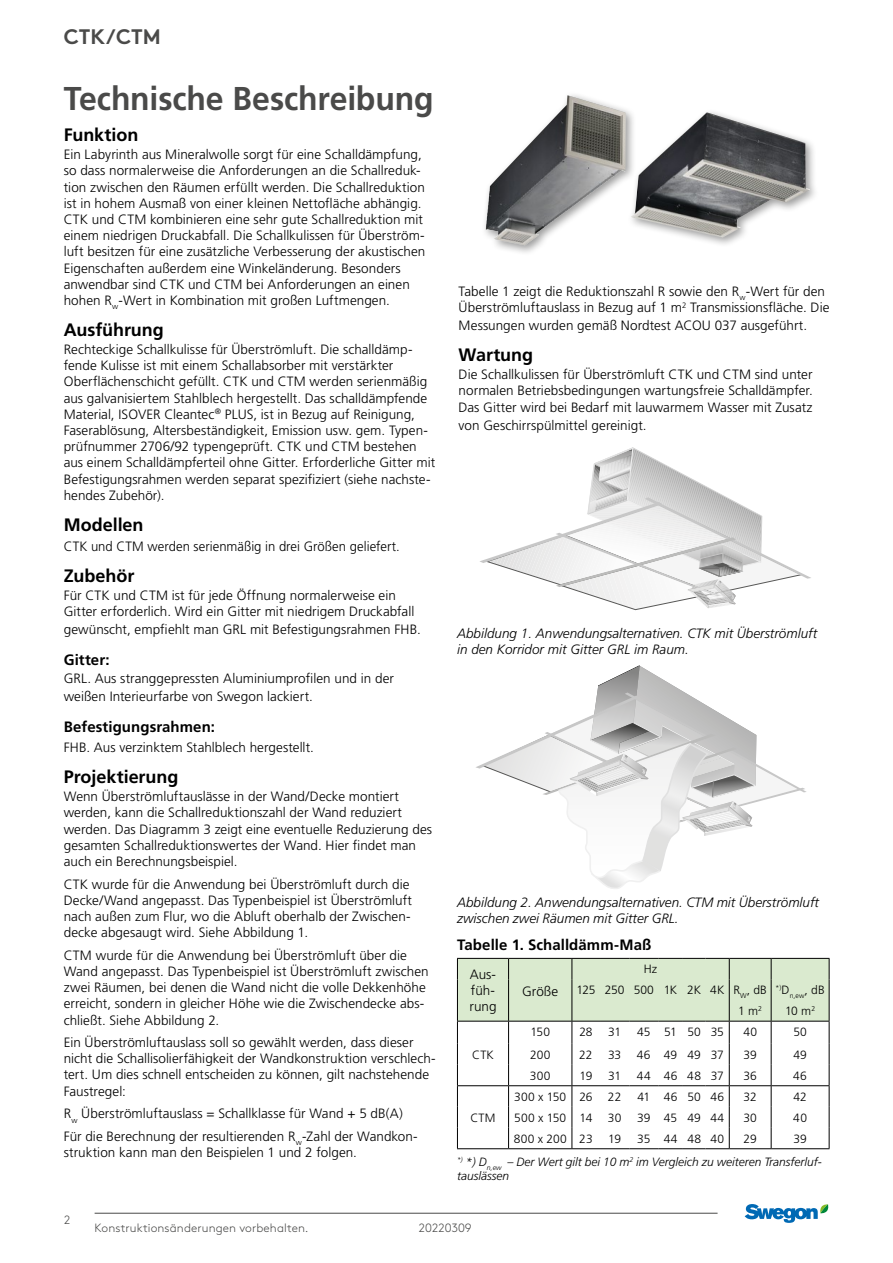
<style>
.page{position:relative;width:893px;height:1263px;background:#fff}
.page>*{position:absolute;margin:0;border:0;box-sizing:border-box;transform-origin:0 0}
.t1{font:700 33px "Frutiger LT Pro";letter-spacing:-.005em;color:#4a4a49}
.t2{font:700 21px "Swegon Brown";color:#4a4a49}
.t3{font:700 18px "Frutiger LT Pro";letter-spacing:-.005em;color:#000}
.t4{font:700 15px "Frutiger LT Pro";letter-spacing:.005em;color:#000}
.t5{font:300 13.5px/16.2px "Frutiger LT Pro";letter-spacing:.005em;color:#000}
.t6{font:italic 300 13.5px/16.2px "Frutiger LT Pro";color:#000}
.t7{font:300 12px "Frutiger LT Pro";letter-spacing:.005em;color:#000}
.t8{font:italic 300 12px/23.2px "Frutiger LT Pro";color:#000}
.t9{font:300 12px "Swegon Brown";letter-spacing:.01em;color:#4a4a49}
.t10{font:300 12px "Frutiger LT Pro";letter-spacing:-.015em;color:#000}
.t11{font:300 12px "Swegon Brown";letter-spacing:-.02em;color:#4a4a49}
.t12{font:300 6.9px "Frutiger LT Pro";color:#000}
.s1{font-style:normal}
</style>
<div class="page">
<hr style="left:95px;top:1213px;width:623px;height:1px;background:#4a4a49">
<svg style="left:745px;top:1204px;width:84px;height:19px"></svg>
<svg style="left:480px;top:447px;width:331px;height:163px"></svg>
<svg style="left:476px;top:665px;width:330px;height:224px"></svg>
<div style="left:481px;top:91px;width:156px;height:165px;background:#000;opacity:.4"></div>
<img style="left:486px;top:96px;width:81px;height:149px">
<div style="left:626px;top:108px;width:194px;height:140px;background:#000;opacity:.4"></div>
<img style="left:631px;top:112px;width:179px;height:126px">
<svg style="left:457px;top:958px;width:373px;height:191px"></svg>
<h2 class="t2" style="left:64px;top:20px;width:99px">CTK/CTM</h2>
<h1 class="t1" style="left:64px;top:79px;width:371px">Technische Beschreibung</h1>
<h3 class="t3" style="left:64px;top:124px;width:76px">Funktion</h3>
<p class="t5" style="left:64px;top:146px;width:363px">Ein Labyrinth aus Mineralwolle sorgt für eine Schalldämpfung, so dass normalerweise die Anforderungen an die Schallreduk&shy;tion zwischen den Räumen erfüllt werden. Die Schallreduktion ist in hohem Ausmaß von einer kleinen Nettofläche abhängig.<br>CTK und CTM kombinieren eine sehr gute Schallreduktion mit einem niedrigen Druckabfall. Die Schallkulissen für Überström&shy;luft besitzen für eine zusätzliche Verbesserung der akustischen Eigenschaften außerdem eine Winkeländerung. Besonders anwendbar sind CTK und CTM bei Anforderungen an einen hohen R<sub>w</sub>-Wert in Kombination mit großen Luftmengen.</p>
<h3 class="t3" style="left:64px;top:319px;width:102px">Ausführung</h3>
<p class="t5" style="left:64px;top:341px;width:373px">Rechteckige Schallkulisse für Überströmluft. Die schalldämp&shy;fende Kulisse ist mit einem Schallabsorber mit verstärkter Oberflächenschicht gefüllt. CTK und CTM werden serienmäßig aus galvanisiertem Stahlblech hergestellt. Das schalldämpfende Material, ISOVER Cleantec<sup>®</sup> PLUS, ist in Bezug auf Reinigung, Faserablösung, Altersbeständigkeit, Emission usw. gem. Typen&shy;prüfnummer 2706/92 typengeprüft. CTK und CTM bestehen aus einem Schalldämpferteil ohne Gitter. Erforderliche Gitter mit Befestigungsrahmen werden separat spezifiziert (siehe nachste&shy;hendes Zubehör).</p>
<h3 class="t3" style="left:64px;top:514px;width:81px">Modellen</h3>
<p class="t5" style="left:64px;top:538px;width:338px">CTK und CTM werden serienmäßig in drei Größen geliefert.</p>
<h3 class="t3" style="left:64px;top:564px;width:72px">Zubehör</h3>
<p class="t5" style="left:64px;top:587px;width:352px">Für CTK und CTM ist für jede Öffnung normalerweise ein<br>Gitter erforderlich. Wird ein Gitter mit niedrigem Druckabfall</p>
<p class="t5" style="left:64px;top:621px;width:359px">gewünscht, empfiehlt man GRL mit Befestigungsrahmen FHB.</p>
<p class="t4" style="left:64px;top:651px;width:47px">Gitter:</p>
<p class="t5" style="left:64px;top:669px;width:332px;line-height:18px">GRL. Aus stranggepressten Aluminiumprofilen und in der weißen Interieurfarbe von Swegon lackiert.</p>
<p class="t4" style="left:64px;top:718px;width:153px">Befestigungsrahmen:</p>
<p class="t5" style="left:64px;top:739px;width:252px">FHB. Aus verzinktem Stahlblech hergestellt.</p>
<h3 class="t3" style="left:64px;top:766px;width:116px">Projektierung</h3>
<p class="t5" style="left:64px;top:788px;width:370px">Wenn Überströmluftauslässe in der Wand/Decke montiert werden, kann die Schallreduktionszahl der Wand reduziert werden. Das Diagramm 3 zeigt eine eventuelle Reduzierung des gesamten Schallreduktionswertes der Wand. Hier findet man auch ein Berechnungsbeispiel.</p>
<p class="t5" style="left:64px;top:876px;width:350px">CTK wurde für die Anwendung bei Überströmluft durch die Decke/Wand angepasst. Das Typenbeispiel ist Überströmluft nach außen zum Flur, wo die Abluft oberhalb der Zwischen&shy;decke abgesaugt wird. Siehe Abbildung 1.</p>
<p class="t5" style="left:64px;top:947px;width:366px">CTM wurde für die Anwendung bei Überströmluft über die Wand angepasst. Das Typenbeispiel ist Überströmluft zwischen zwei Räumen, bei denen die Wand nicht die volle Dekkenhöhe erreicht, sondern in gleicher Höhe wie die Zwischendecke abs&shy;chließt. Siehe Abbildung 2.</p>
<p class="t5" style="left:64px;top:1034px;width:374px">Ein Überströmluftauslass soll so gewählt werden, dass dieser nicht die Schallisolierfähigkeit der Wandkonstruktion verschlech&shy;tert. Um dies schnell entscheiden zu können, gilt nachstehende Faustregel:</p>
<p class="t5" style="left:64px;top:1102px;width:355px;line-height:22.5px">R<sub>w</sub> Überströmluftauslass = Schallklasse für Wand + 5 dB(A)<br>Für die Berechnung der resultierenden R<sub>w</sub>-Zahl der Wandkon-</p>
<p class="t5" style="left:64px;top:1144px;width:295px">struktion kann man den Beispielen 1 und 2 folgen.</p>
<p class="t5" style="left:459px;top:283px;width:372px">Tabelle 1 zeigt die Reduktionszahl R sowie den R<sub>w</sub>-Wert für den<br>Überströmluftauslass in Bezug auf 1 m<sup>2</sup> Transmissionsfläche. Die</p>
<p class="t5" style="left:459px;top:317px;width:350px">Messungen wurden gemäß Nordtest ACOU 037 ausgeführt.</p>
<h3 class="t3" style="left:459px;top:344px;width:76px">Wartung</h3>
<p class="t5" style="left:459px;top:367px;width:356px;text-align:justify">Die Schallkulissen für Überströmluft CTK und CTM sind unter normalen Betriebsbedingungen wartungsfreie Schalldämpfer.<br>Das Gitter wird bei Bedarf mit lauwarmem Wasser mit Zusatz</p>
<p class="t5" style="left:459px;top:417px;width:189px">von Geschirrspülmittel gereinigt.</p>
<p class="t6" style="left:457px;top:625px;width:362px">Abbildung 1. Anwendungsalternativen. CTK mit Überströmluft in den Korridor mit Gitter GRL im Raum.</p>
<p class="t6" style="left:457px;top:894px;width:363px">Abbildung 2. Anwendungsalternativen. CTM mit Überströmluft zwischen zwei Räumen mit Gitter GRL.</p>
<p class="t4" style="left:457px;top:936px;width:196px">Tabelle 1. Schalldämm-Maß</p>
<p class="t5" style="left:469px;top:966px;width:29px;text-align:justify">Aus&shy;füh&shy;rung</p>
<p class="t7" style="left:644px;top:962px;width:15px">Hz</p>
<p class="t10" style="left:576px;top:983px;width:192px">125 250 500 1K 2K 4K R<sub>W</sub>, dB</p>
<p class="t7" style="left:738px;top:1004px;width:25px">1 m<sup>2</sup></p>
<p class="t12" style="left:776px;top:992px;width:51px">*)<sup>D</sup>n,ew<sup>,</sup> <sup>dB</sup></p>
<p class="t7" style="left:785px;top:1004px;width:32px">10 m<sup>2</sup></p>
<p class="t5" style="left:522px;top:983px;width:38px">Größe</p>
<p class="t7" style="left:530px;top:1025px;width:21px">150</p>
<p class="t7" style="left:579px;top:1025px;width:15px">28</p>
<p class="t7" style="left:608px;top:1025px;width:15px">31</p>
<p class="t7" style="left:637px;top:1025px;width:88px">45 51 50 35</p>
<p class="t7" style="left:743px;top:1025px;width:15px">40</p>
<p class="t7" style="left:793px;top:1025px;width:15px">50</p>
<p class="t7" style="left:472px;top:1047px;width:23px">CTK</p>
<p class="t7" style="left:530px;top:1047px;width:22px">200</p>
<p class="t7" style="left:579px;top:1047px;width:15px">22</p>
<p class="t7" style="left:608px;top:1047px;width:15px">33</p>
<p class="t7" style="left:637px;top:1047px;width:89px">46 49 49 37</p>
<p class="t7" style="left:743px;top:1047px;width:15px">39</p>
<p class="t7" style="left:793px;top:1047px;width:15px">49</p>
<p class="t7" style="left:530px;top:1068px;width:22px">300</p>
<p class="t7" style="left:580px;top:1068px;width:14px">19</p>
<p class="t7" style="left:608px;top:1068px;width:15px">31</p>
<p class="t7" style="left:637px;top:1068px;width:89px">44 46 48 37</p>
<p class="t7" style="left:743px;top:1068px;width:15px">36</p>
<p class="t7" style="left:793px;top:1068px;width:15px">46</p>
<p class="t7" style="left:514px;top:1089px;width:80px">300 x 150 26</p>
<p class="t7" style="left:608px;top:1089px;width:15px">22</p>
<p class="t7" style="left:637px;top:1089px;width:88px">41 46 50 46</p>
<p class="t7" style="left:744px;top:1089px;width:15px">32</p>
<p class="t7" style="left:793px;top:1089px;width:15px">42</p>
<p class="t7" style="left:470px;top:1110px;width:27px">CTM</p>
<p class="t7" style="left:514px;top:1110px;width:80px">500 x 150 14</p>
<p class="t7" style="left:608px;top:1110px;width:15px">30</p>
<p class="t7" style="left:637px;top:1110px;width:89px">39 45 49 44</p>
<p class="t7" style="left:743px;top:1110px;width:15px">30</p>
<p class="t7" style="left:793px;top:1110px;width:15px">40</p>
<p class="t7" style="left:514px;top:1131px;width:80px">800 x 200 23</p>
<p class="t7" style="left:608px;top:1131px;width:14px">19</p>
<p class="t7" style="left:637px;top:1131px;width:89px">35 44 48 40</p>
<p class="t7" style="left:744px;top:1131px;width:15px">29</p>
<p class="t8" style="left:457px;top:1127px;width:366px;text-indent:336px"><span class="s1">39<br></span><sup>*)</sup> *) D<sub>n,ew</sub> – Der Wert gilt bei 10 m<sup>2</sup> im Vergleich zu weiteren Transferluf-</p>
<p class="t8" style="left:457px;top:1165px;width:54px">tauslässen</p>
<p class="t9" style="left:64px;top:1211px;width:8px">2</p>
<p class="t9" style="left:95px;top:1219px;width:215px">Konstruktionsänderungen vorbehalten.</p>
<p class="t11" style="left:419px;top:1219px;width:55px">20220309</p>
</div>
